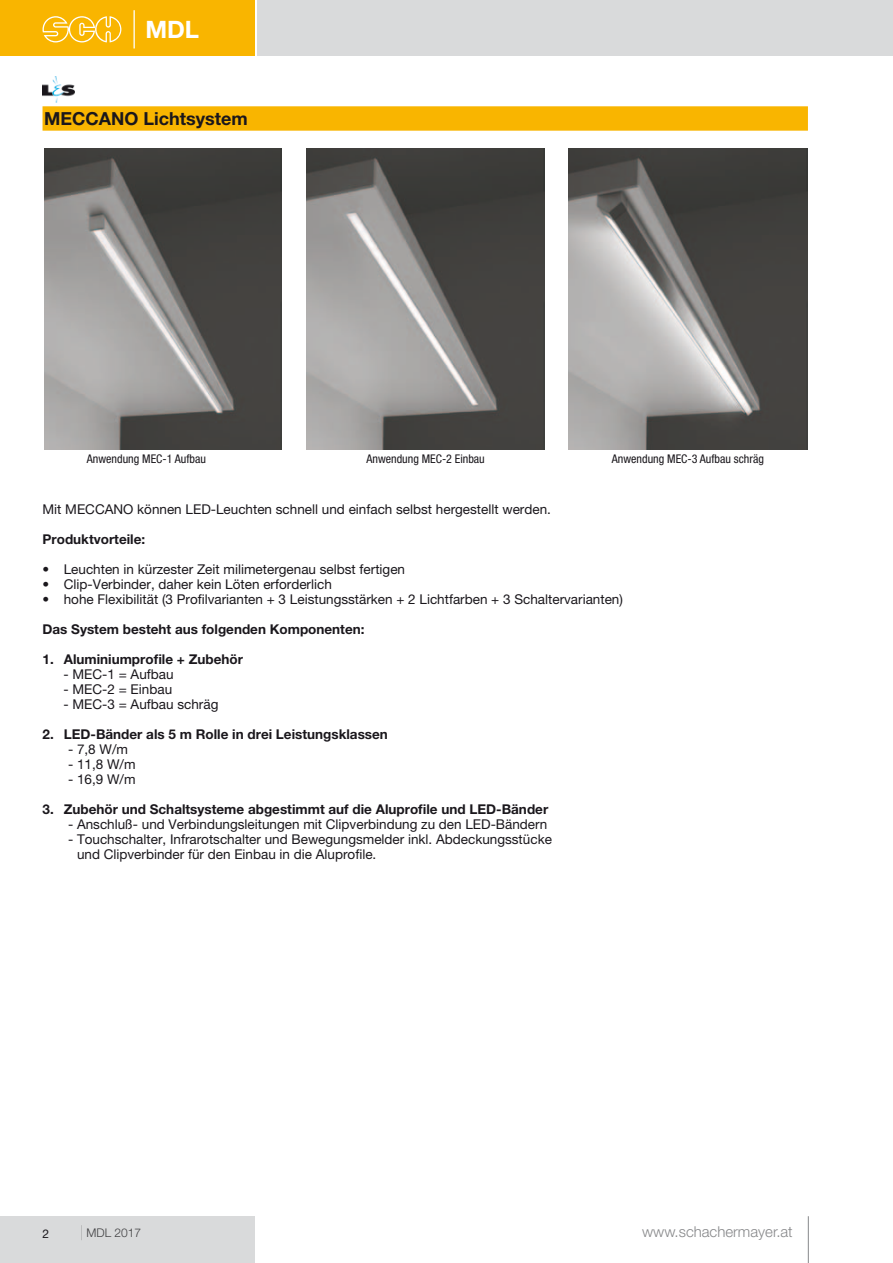
<style>
.page{position:relative;width:893px;height:1263px;background:#fff}
.page>*{position:absolute;margin:0;border:0;box-sizing:border-box;transform-origin:0 0}
.t1{font:700 24px "Helvetica Neue LT Pro";color:#fff}
.ProduktgruppeName{font:700 18px "Helvetica Neue LT Pro";color:#1a171c}
.t2{font:300 15px "Helvetica Neue LT Pro";color:#87888a}
.ProduktblockAbsatz{font:13.5px/15px "Helvetica Neue LT Pro";color:#1a171c}
.ProduktblockAbsatz-2{font:700 13.5px "Helvetica Neue LT Pro";color:#1a171c}
.Bildunterschrift{font:condensed 12px "Helvetica Neue LT Pro";color:#1a171c}
.t3{font:300 12px "Helvetica Neue LT Pro";color:#4c4c4e}
.FusszeileLinks{font:12px "Helvetica Neue LT Pro";color:#1a171c}
.s1{font-size:15px}
</style>
<div class="page">
<div style="left:0;top:1216px;width:255px;height:47px;background:#d9dadb"></div>
<div style="left:0;top:0;width:255px;height:55px;background:#f9b500"></div>
<div style="left:257px;top:0;width:636px;height:55px;background:#d9dadb"></div>
<hr style="left:808px;top:1216px;width:1px;height:47px;background:#87888a">
<hr style="left:134px;top:10px;width:1px;height:38px;background:#fff">
<svg style="left:43px;top:16px;width:78px;height:26px"></svg>
<div style="left:43px;top:107px;width:764px;height:23px;background:#f9b500"></div>
<div style="left:43px;top:106px;width:765px;height:25px;border:2px solid #f9b500"></div>
<img style="left:43px;top:77px;width:31px;height:25px">
<img style="left:44px;top:149px;width:238px;height:300px">
<img style="left:307px;top:149px;width:237px;height:300px">
<img style="left:568px;top:149px;width:239px;height:300px">
<h1 class="t1" style="left:145px;top:15px;width:55px">MDL</h1>
<p class="ProduktgruppeName" style="left:44px;top:107px;width:205px">MECCANO Lichtsystem</p>
<p class="Bildunterschrift" style="left:87px;top:451px;width:121px">Anwendung MEC-1 Aufbau</p>
<p class="Bildunterschrift" style="left:366px;top:451px;width:120px">Anwendung MEC-2 Einbau</p>
<p class="Bildunterschrift" style="left:612px;top:451px;width:154px">Anwendung MEC-3 Aufbau schräg</p>
<p class="ProduktblockAbsatz" style="left:43px;top:501px;width:510px">Mit MECCANO können LED-Leuchten schnell und einfach selbst hergestellt werden.</p>
<p class="ProduktblockAbsatz-2" style="left:43px;top:530px;width:104px">Produktvorteile:</p>
<p class="ProduktblockAbsatz" style="left:43px;top:561px;width:364px">• Leuchten in kürzester Zeit milimetergenau selbst fertigen</p>
<p class="ProduktblockAbsatz" style="left:43px;top:576px;width:291px">• Clip-Verbinder, daher kein Löten erforderlich</p>
<p class="ProduktblockAbsatz" style="left:43px;top:591px;width:582px">• hohe Flexibilität (3 Profilvarianten + 3 Leistungsstärken + 2 Lichtfarben + 3 Schaltervarianten)</p>
<p class="ProduktblockAbsatz-2" style="left:43px;top:620px;width:324px">Das System besteht aus folgenden Komponenten:</p>
<p class="ProduktblockAbsatz-2" style="left:43px;top:650px;width:202px">1. Aluminiumprofile + Zubehör</p>
<p class="ProduktblockAbsatz" style="left:64px;top:666px;width:112px">- MEC-1 = Aufbau</p>
<p class="ProduktblockAbsatz" style="left:64px;top:681px;width:110px">- MEC-2 = Einbau</p>
<p class="ProduktblockAbsatz" style="left:64px;top:696px;width:156px">- MEC-3 = Aufbau schräg</p>
<p class="ProduktblockAbsatz-2" style="left:43px;top:725px;width:347px">2. LED-Bänder als 5 m Rolle in drei Leistungsklassen</p>
<p class="ProduktblockAbsatz" style="left:68px;top:741px;width:62px">- 7,8 W/m</p>
<p class="ProduktblockAbsatz" style="left:68px;top:756px;width:69px">- 11,8 W/m</p>
<p class="ProduktblockAbsatz" style="left:68px;top:771px;width:69px">- 16,9 W/m</p>
<p class="ProduktblockAbsatz-2" style="left:43px;top:800px;width:507px">3. Zubehör und Schaltsysteme abgestimmt auf die Aluprofile und LED-Bänder</p>
<p class="ProduktblockAbsatz" style="left:68px;top:816px;width:481px">- Anschluß- und Verbindungsleitungen mit Clipverbindung zu den LED-Bändern</p>
<p class="ProduktblockAbsatz" style="left:77px;top:831px;width:476px;text-indent:-9px">- Touchschalter, Infrarotschalter und Bewegungsmelder inkl. Abdeckungsstücke und Clipverbinder für den Einbau in die Aluprofile.</p>
<p class="FusszeileLinks" style="left:43px;top:1226px;width:8px">2</p>
<p class="t3" style="left:80px;top:1226px;width:63px"><span class="s1">|</span> MDL 2017</p>
<p class="t2" style="left:642px;top:1223px;width:152px">www.schachermayer.at</p>
</div>
